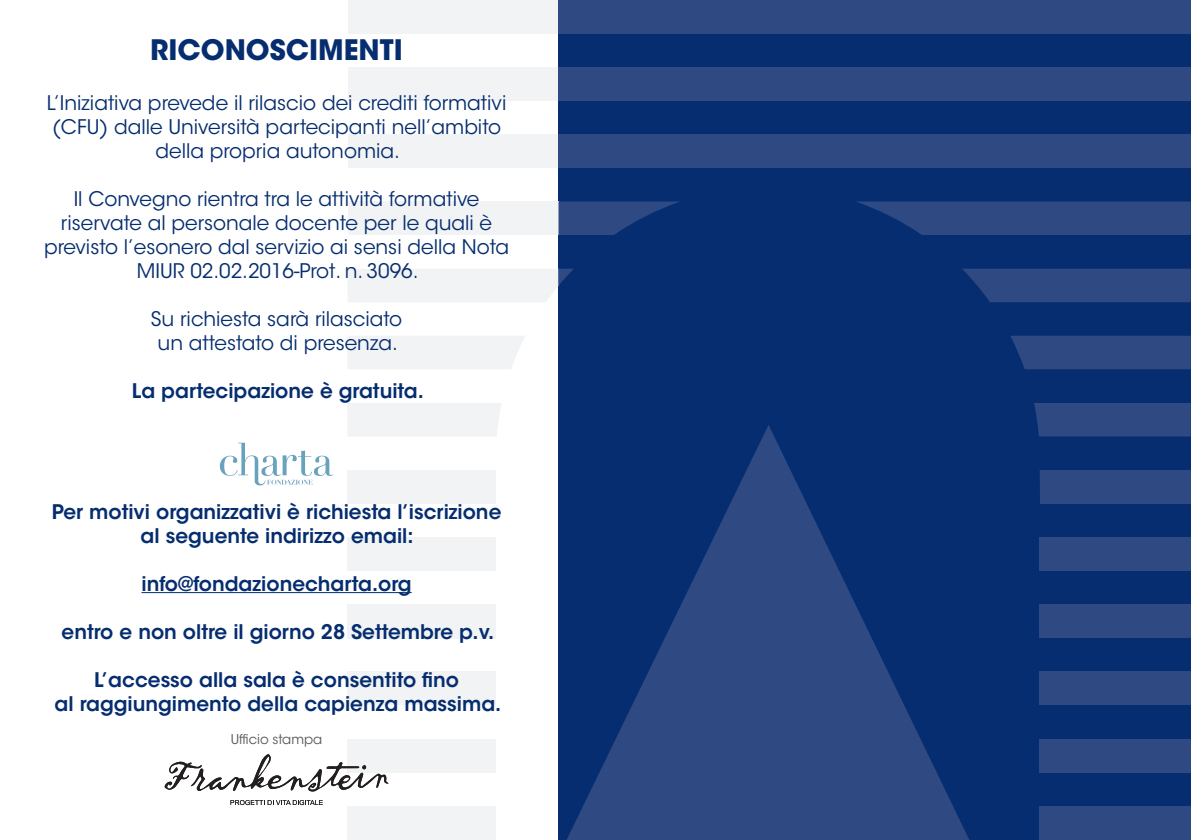
<style>
.page{position:relative;width:1191px;height:840px;background:#fff}
.page>*{position:absolute;margin:0;border:0;box-sizing:border-box;transform-origin:0 0}
.t1{font:700 28px "ITC Avant Garde Std";color:#052d6f}
.t2{font:20px/24px "ITC Avant Garde Std";color:#052d6f;text-align:center}
.t3{font:600 20px/24px "ITC Avant Garde Std";color:#052d6f;text-align:center}
.t4{font:13.4px "ITC Avant Garde Std";color:#57585a}
</style>
<div class="page">
<div style="left:558px;top:0;width:632px;height:839px;background:#052d6f"></div>
<div style="left:347px;top:201px;width:211px;height:34px;background:#f2f3f4"></div>
<div style="left:347px;top:134px;width:211px;height:34px;background:#f2f3f4"></div>
<div style="left:347px;top:67px;width:211px;height:34px;background:#f2f3f4"></div>
<div style="left:347px;top:0;width:211px;height:34px;background:#f2f3f4"></div>
<div style="left:347px;top:738px;width:149px;height:34px;background:#f2f3f4"></div>
<div style="left:347px;top:805px;width:149px;height:34px;background:#f2f3f4"></div>
<div style="left:347px;top:671px;width:149px;height:33px;background:#f2f3f4"></div>
<div style="left:347px;top:604px;width:149px;height:34px;background:#f2f3f4"></div>
<div style="left:347px;top:469px;width:149px;height:34px;background:#f2f3f4"></div>
<div style="left:348px;top:403px;width:153px;height:33px;background:#f2f3f4"></div>
<div style="left:348px;top:336px;width:177px;height:33px;background:#f2f3f4"></div>
<div style="left:1040px;top:805px;width:150px;height:34px;background:#2f4983"></div>
<div style="left:1040px;top:738px;width:150px;height:34px;background:#2f4983"></div>
<div style="left:1040px;top:671px;width:150px;height:33px;background:#2f4983"></div>
<div style="left:1040px;top:604px;width:150px;height:34px;background:#2f4983"></div>
<div style="left:347px;top:537px;width:149px;height:33px;background:#f2f3f4"></div>
<div style="left:1040px;top:537px;width:150px;height:33px;background:#2f4983"></div>
<div style="left:1040px;top:469px;width:150px;height:34px;background:#2f4983"></div>
<div style="left:1034px;top:403px;width:156px;height:33px;background:#2f4983"></div>
<svg style="left:1010px;top:335px;width:180px;height:34px;background:#2c4781"></svg>
<svg style="left:962px;top:268px;width:228px;height:34px;background:#2b4681"></svg>
<svg style="left:856px;top:201px;width:334px;height:34px;background:#294580"></svg>
<hr style="left:1039px;top:469px;width:1px;height:34px;background:#2f4983">
<svg style="left:567px;top:425px;width:402px;height:414px"></svg>
<svg style="left:348px;top:268px;width:225px;height:34px"></svg>
<svg style="left:558px;top:201px;width:122px;height:34px"></svg>
<div style="left:558px;top:134px;width:633px;height:34px;background:#2f4983"></div>
<div style="left:558px;top:67px;width:633px;height:34px;background:#2f4983"></div>
<div style="left:558px;top:0;width:633px;height:34px;background:#2f4983"></div>
<hr style="left:141px;top:591px;width:271px;height:1px;background:#052d6f">
<svg style="left:220px;top:442px;width:113px;height:43px"></svg>
<svg style="left:165px;top:754px;width:224px;height:37px"></svg>
<svg style="left:230px;top:800px;width:93px;height:4px"></svg>
<p class="t1" style="left:150px;top:31px;width:254px">RICONOSCIMENTI</p>
<p class="t2" style="left:47px;top:91px;width:461px">L’Iniziativa prevede il rilascio dei crediti formativi (CFU) dalle Università partecipanti nell’ambito della propria autonomia.</p>
<p class="t2" style="left:44px;top:187px;width:466px">Il Convegno rientra tra le attività formative riservate al personale docente per le quali è previsto l’esonero dal servizio ai sensi della Nota MIUR 02.02.2016-Prot. n. 3096.</p>
<p class="t2" style="left:151px;top:307px;width:253px">Su richiesta sarà rilasciato</p>
<p class="t2" style="left:158px;top:331px;width:242px">un attestato di presenza.</p>
<p class="t3" style="left:132px;top:379px;width:293px">La partecipazione è gratuita.</p>
<p class="t3" style="left:52px;top:499px;width:451px">Per motivi organizzativi è richiesta l’iscrizione al seguente indirizzo email:</p>
<p class="t3" style="left:141px;top:571px;width:272px">info@fondazionecharta.org</p>
<p class="t3" style="left:62px;top:619px;width:434px">entro e non oltre il giorno 28 Settembre p.v.</p>
<p class="t3" style="left:94px;top:667px;width:366px">L’accesso alla sala è consentito fino</p>
<p class="t3" style="left:55px;top:691px;width:448px">al raggiungimento della capienza massima.</p>
<p class="t4" style="left:231px;top:731px;width:93px">Ufficio stampa</p>
</div>
